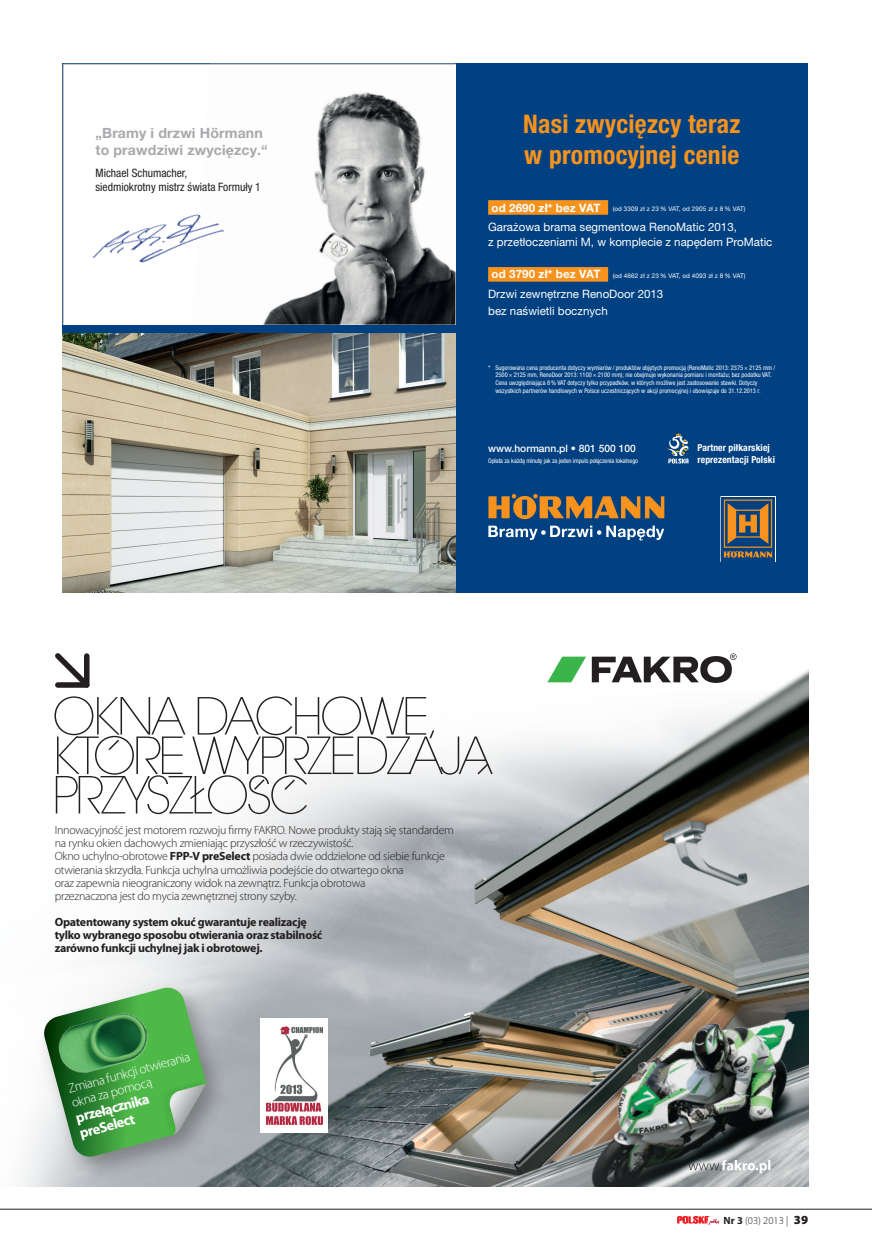
<style>
.page{position:relative;width:872px;height:1255px;background:#fff}
.page>*{position:absolute;margin:0;border:0;box-sizing:border-box;transform-origin:0 0}
.t1{font:700 condensed 25.65px/30.8px "Hoermann Helvetica Neue";letter-spacing:.01em;color:#f7931d}
.t2{font:700 14.55px/15.9px "Myriad Pro";color:#fff}
.t3{font:700 14.1px/16.6px "Hoermann Helvetica Neue";letter-spacing:.01em;color:#a8a9ad}
.t4{font:300 13.2px/14.5px "Myriad Pro";color:#fff}
.PAGINA_1{font:900 12.45px "Myriad Pro";color:#231f20}
.t5{font:300 11.85px/13px "Myriad Pro";letter-spacing:-.02em;color:#231f20}
.t6{font:700 11.85px/13px "Myriad Pro";letter-spacing:-.02em;color:#231f20}
.t7{font:11.55px/14.1px "Hoermann Helvetica Neue Rm";color:#fff}
.t8{font:condensed 11.55px/13.8px "Hoermann Helvetica Neue";color:#231f20}
.t9{font:300 10.5px "Myriad Pro";color:#231f20}
.t10{font:500 10.2px "Hoermann Helvetica Neue";color:#fff}
.t11{font:700 condensed 9.6px/12.5px "Hoermann Helvetica Neue";letter-spacing:.01em;color:#fff}
.t12{font:condensed 6.45px/7.6px "Hoermann Helvetica Neue";color:#fff}
.t13{font:6.45px "Hoermann Helvetica Neue Rm";letter-spacing:.01em;color:#fff}
.s1{font-family:"Hoermann Helvetica Neue";font-weight:700;font-size:11.55px}
.s2{font-weight:700}
</style>
<div class="page">
<hr style="left:0;top:1208px;width:872px;height:1px;background:#231f20">
<img style="left:677px;top:1216px;width:33px;height:8px">
<svg style="left:708px;top:1217px;width:12px;height:8px"></svg>
<div style="left:63px;top:64px;width:745px;height:529px;background:#014081"></div>
<svg style="left:720px;top:496px;width:55px;height:66px"></svg>
<svg style="left:488px;top:494px;width:176px;height:25px"></svg>
<svg style="left:488px;top:525px;width:176px;height:15px"></svg>
<img style="left:63px;top:334px;width:392px;height:259px">
<svg style="left:488px;top:200px;width:121px;height:15px;background:#ee9020"></svg>
<svg style="left:488px;top:267px;width:121px;height:15px;background:#ee8f20"></svg>
<svg style="left:668px;top:433px;width:20px;height:31px"></svg>
<svg style="left:63px;top:64px;width:393px;height:261px;background:#dadbdc"></svg>
<img style="left:21px;top:655px;width:787px;height:530px">
<div style="left:266px;top:963px;width:542px;height:222px;background:#231f20;opacity:.5"></div>
<img style="left:305px;top:981px;width:503px;height:204px">
<div style="left:36px;top:979px;width:195px;height:202px;background:#231f20;opacity:.35"></div>
<svg style="left:42px;top:987px;width:164px;height:171px;background:#79b279"></svg>
<img style="left:54px;top:1007px;width:99px;height:71px">
<div style="left:260px;top:1018px;width:68px;height:114px;background:#fff"></div>
<img style="left:266px;top:1026px;width:56px;height:98px">
<svg style="left:592px;top:653px;width:144px;height:30px"></svg>
<svg style="left:547px;top:656px;width:39px;height:26px"></svg>
<svg style="left:50px;top:653px;width:41px;height:36px"></svg>
<svg style="left:54px;top:696px;width:439px;height:118px"></svg>
<svg style="left:688px;top:1159px;width:82px;height:14px"></svg>
<p class="t3" style="left:96px;top:124px;width:174px">„Bramy i drzwi Hörmann to prawdziwi zwycięzcy.“</p>
<p class="t8" style="left:96px;top:166px;width:167px">Michael Schumacher,<br>siedmiokrotny mistrz świata Formuły 1</p>
<p class="t1" style="left:523px;top:107px;width:219px">Nasi zwycięzcy teraz w promocyjnej cenie</p>
<p class="t13" style="left:491px;top:204px;width:256px"><span class="s1">od 2690 zł* bez VAT</span> (od 3309 zł z 23 % VAT, od 2905 zł z 8 % VAT)</p>
<p class="t7" style="left:488px;top:219px;width:286px">Garażowa brama segmentowa RenoMatic 2013,<br>z przetłoczeniami M, w komplecie z napędem ProMatic</p>
<p class="t13" style="left:491px;top:271px;width:256px"><span class="s1">od 3790 zł* bez VAT</span> (od 4662 zł z 23 % VAT, od 4093 zł z 8 % VAT)</p>
<p class="t7" style="left:488px;top:285px;width:177px;line-height:16.6px">Drzwi zewnętrzne RenoDoor 2013 bez naświetli bocznych</p>
<p class="t12" style="left:495px;top:363px;width:281px;text-indent:-7px">* Sugerowana cena producenta dotyczy wymiarów / produktów objętych promocją (RenoMatic 2013: 2375 × 2125 mm / 2500 × 2125 mm, RenoDoor 2013: 1100 × 2100 mm); nie obejmuje wykonania pomiaru i montażu; bez podatku VAT.<br>Cena uwzględniająca 8 % VAT dotyczy tylko przypadków, w których możliwe jest zastosowanie stawki. Dotyczy wszystkich partnerów handlowych w Polsce uczestniczących w akcji promocyjnej i obowiązuje do 31.12.2013 r.</p>
<p class="t10" style="left:488px;top:441px;width:149px">www.hormann.pl • 801 500 100</p>
<p class="t12" style="left:488px;top:456px;width:151px">Opłata za każdą minutę jak za jeden impuls połączenia lokalnego</p>
<p class="t11" style="left:697px;top:441px;width:79px">Partner piłkarskiej reprezentacji Polski</p>
<p class="t5" style="left:55px;top:823px;width:401px">Innowacyjność jest motorem rozwoju firmy FAKRO. Nowe produkty stają się standardem na rynku okien dachowych zmieniając przyszłość w rzeczywistość.<br>Okno uchylno-obrotowe <span class="s2">FPP-V preSelect</span> posiada dwie oddzielone od siebie funkcje otwierania skrzydła. Funkcja uchylna umożliwia podejście do otwartego okna<br>oraz zapewnia nieograniczony widok na zewnątrz. Funkcja obrotowa<br>przeznaczona jest do mycia zewnętrznej strony szyby.</p>
<p class="t6" style="left:55px;top:914px;width:269px">Opatentowany system okuć gwarantuje realizację tylko wybranego sposobu otwierania oraz stabilność zarówno funkcji uchylnej jak i obrotowej.</p>
<p class="t4" style="left:66px;top:1081px;width:127px;rotate:-15deg">Zmiana funkcji otwierania okna za pomocą</p>
<p class="t2" style="left:74px;top:1109px;width:77px;rotate:-15deg">przełącznika preSelect</p>
<p class="t9" style="left:723px;top:1213px;width:66px"><span class="s2">Nr 3</span> (03) 2013 |</p>
<p class="PAGINA_1" style="left:794px;top:1211px;width:16px">39</p>
</div>
